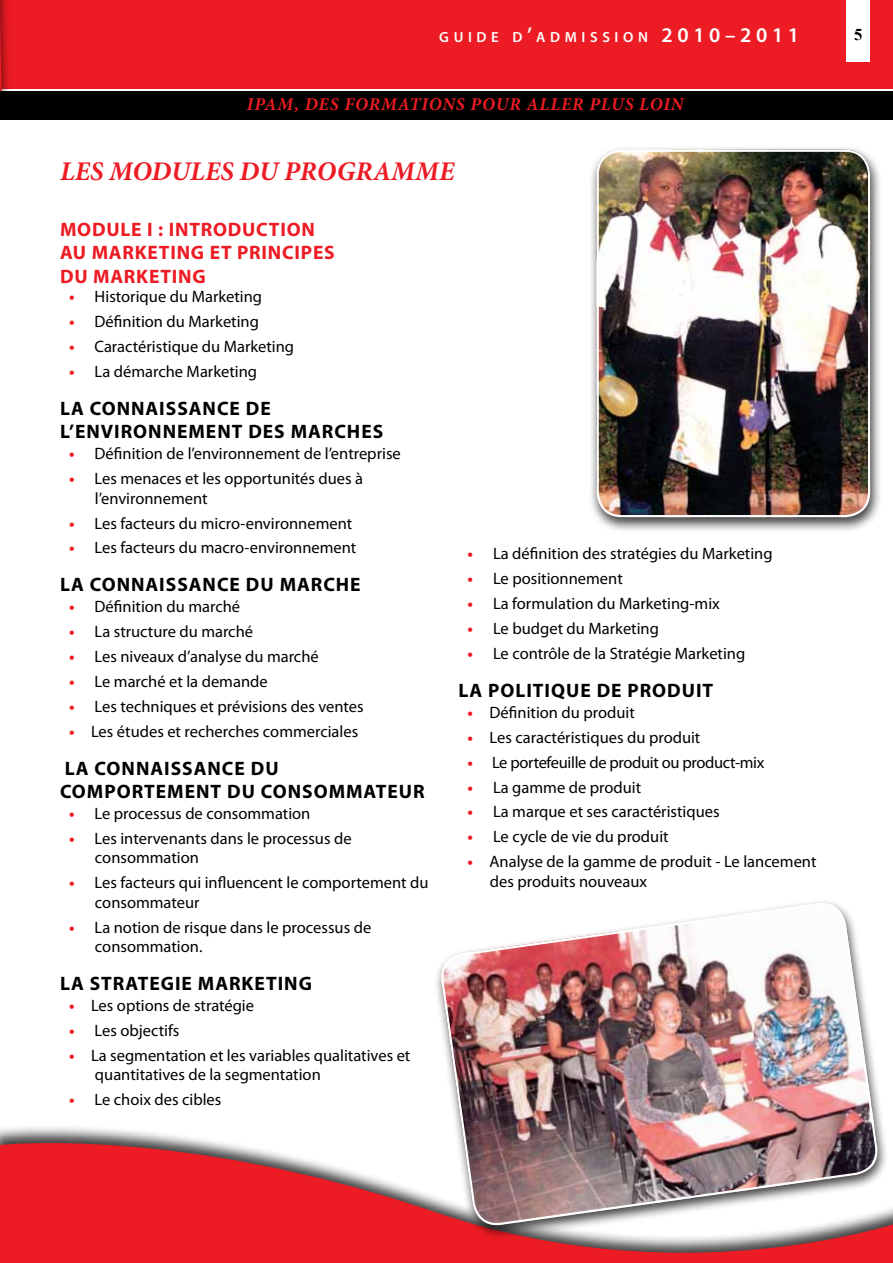
<style>
.page{position:relative;width:893px;height:1263px;background:#fff}
.page>*{position:absolute;margin:0;border:0;box-sizing:border-box;transform-origin:0 0}
.t1{font:italic 700 27px "Minion Pro";color:#ed1b23}
.t2{font:700 19.5px "Myriad Pro";letter-spacing:.05em;color:#000}
.t3{font:700 19.5px "Myriad Pro";letter-spacing:.04em;color:#ed1b23}
.t4{font:italic 700 18px "Minion Pro";letter-spacing:.05em;color:#ed1b23}
.t5{font:16.5px/19.5px "Myriad Pro";color:#000}
.t6{font:16.5px "Myriad Pro";letter-spacing:-.02em;color:#000}
.t7{font:700 16.5px "Times New Roman";color:#000}
.t8{font:600 14.7px "Myriad Pro";letter-spacing:.315em;color:#fff}
.s1{font-size:21px}
.s2{font-weight:700;color:#ed1b23}
</style>
<div class="page">
<div style="left:0;top:0;width:893px;height:88px;background:#ed1b23"></div>
<div style="left:846px;top:0;width:24px;height:62px;background:#fff"></div>
<div style="left:1px;top:92px;width:892px;height:28px;background:#000"></div>
<div style="left:0;top:0;width:11px;height:168px;background:#000;opacity:.75"></div>
<svg style="left:0;top:0;width:2px;height:163px"></svg>
<svg style="left:0;top:1127px;width:893px;height:136px;fill:#ed1b23"></svg>
<div style="left:588px;top:145px;width:294px;height:387px;background:#000;opacity:.75"></div>
<img style="left:597px;top:150px;width:273px;height:367px">
<div style="left:597px;top:150px;width:273px;height:367px;border:2px solid #fff;border-radius:24px"></div>
<div style="left:433px;top:898px;width:456px;height:342px;background:#000;opacity:.75"></div>
<img style="left:439px;top:901px;width:440px;height:326px">
<p class="t8" style="left:439px;top:28px;width:361px">GUIDE D<span class="s1">’</span>ADMISSION <span class="s1">2010–2011</span></p>
<p class="t7" style="left:854px;top:23px;width:10px">5</p>
<p class="t4" style="left:247px;top:91px;width:438px">IPAM, DES FORMATIONS POUR ALLER PLUS LOIN</p>
<h1 class="t1" style="left:60px;top:152px;width:396px">LES MODULES DU PROGRAMME</h1>
<p class="t3" style="left:60px;top:217px;width:32px">MODU</p>
<p class="t3" style="left:120px;top:217px;width:62px">LE I : INTRODU</p>
<p class="t3" style="left:256px;top:217px;width:25px">CTION</p>
<p class="t3" style="left:60px;top:240px;width:62px">AU MARKETING</p>
<p class="t3" style="left:210px;top:240px;width:115px">ET PRINCIPES</p>
<p class="t3" style="left:60px;top:264px;width:64px">DU MARKETING</p>
<p class="t5" style="left:69px;top:287px;width:195px"><span class="s2">•</span> Historique du Marketing</p>
<p class="t5" style="left:69px;top:312px;width:191px"><span class="s2">•</span> Définition du Marketing</p>
<p class="t5" style="left:69px;top:337px;width:227px"><span class="s2">•</span> Caractéristique du Marketing</p>
<p class="t5" style="left:69px;top:361px;width:190px"><span class="s2">•</span> La démarche Marketing</p>
<p class="t2" style="left:60px;top:396px;width:56px">LA CONNAISSAN</p>
<p class="t2" style="left:217px;top:396px;width:42px">CE DE</p>
<p class="t2" style="left:60px;top:419px;width:68px">L’ENVIRONNE</p>
<p class="t2" style="left:188px;top:419px;width:31px">MENT</p>
<p class="t2" style="left:248px;top:419px;width:13px">DES</p>
<p class="t2" style="left:291px;top:419px;width:82px">MARCHES</p>
<p class="t5" style="left:69px;top:444px;width:333px"><span class="s2">•</span> Définition de l’environnement de l’entreprise</p>
<p class="t5" style="left:95px;top:469px;width:270px;text-indent:-26px"><span class="s2">•</span> Les menaces et les opportunités dues à l’environnement</p>
<p class="t5" style="left:69px;top:513px;width:285px"><span class="s2">•</span> Les facteurs du micro-environnement</p>
<p class="t5" style="left:69px;top:538px;width:289px"><span class="s2">•</span> Les facteurs du macro-environnement</p>
<p class="t2" style="left:60px;top:572px;width:56px">LA CONNAISSAN</p>
<p class="t2" style="left:217px;top:572px;width:143px">CE DU MARCHE</p>
<p class="t5" style="left:69px;top:597px;width:173px"><span class="s2">•</span> Définition du marché</p>
<p class="t5" style="left:69px;top:622px;width:186px"><span class="s2">•</span> La structure du marché</p>
<p class="t5" style="left:69px;top:646px;width:251px"><span class="s2">•</span> Les niveaux d’analyse du marché</p>
<p class="t5" style="left:69px;top:671px;width:200px"><span class="s2">•</span> Le marché et la demande</p>
<p class="t5" style="left:69px;top:696px;width:296px"><span class="s2">•</span> Les techniques et prévisions des ventes</p>
<p class="t5" style="left:69px;top:721px;width:291px"><span class="s2">•</span> Les études et recherches commerciales</p>
<p class="t2" style="left:65px;top:755px;width:56px">LA CONNAISSAN</p>
<p class="t2" style="left:222px;top:755px;width:43px">CE DU</p>
<p class="t2" style="left:60px;top:779px;width:70px">COMPORTE</p>
<p class="t2" style="left:167px;top:779px;width:31px">MENT</p>
<p class="t2" style="left:227px;top:779px;width:61px">DU CONSO</p>
<p class="t2" style="left:329px;top:779px;width:48px">MMATEUR</p>
<p class="t5" style="left:69px;top:803px;width:243px"><span class="s2">•</span> Le processus de consommation</p>
<p class="t5" style="left:95px;top:828px;width:258px;text-indent:-26px"><span class="s2">•</span> Les intervenants dans le processus de consommation</p>
<p class="t5" style="left:95px;top:873px;width:335px;text-indent:-26px"><span class="s2">•</span> Les facteurs qui influencent le comportement du consommateur</p>
<p class="t5" style="left:95px;top:917px;width:278px;text-indent:-26px"><span class="s2">•</span> La notion de risque dans le processus de consommation.</p>
<p class="t2" style="left:60px;top:971px;width:42px">LA STRATEGIE</p>
<p class="t2" style="left:198px;top:971px;width:31px">MARKETING</p>
<p class="t5" style="left:69px;top:995px;width:187px"><span class="s2">•</span> Les options de stratégie</p>
<p class="t5" style="left:69px;top:1020px;width:112px"><span class="s2">•</span> Les objectifs</p>
<p class="t5" style="left:95px;top:1045px;width:317px;text-indent:-26px"><span class="s2">•</span> La segmentation et les variables qualitatives et quantitatives de la segmentation</p>
<p class="t5" style="left:69px;top:1090px;width:154px"><span class="s2">•</span> Le choix des cibles</p>
<p class="t5" style="left:467px;top:544px;width:307px"><span class="s2">•</span> La définition des stratégies du Marketing</p>
<p class="t5" style="left:467px;top:569px;width:157px"><span class="s2">•</span> Le positionnement</p>
<p class="t5" style="left:467px;top:594px;width:254px"><span class="s2">•</span> La formulation du Marketing-mix</p>
<p class="t5" style="left:467px;top:618px;width:193px"><span class="s2">•</span> Le budget du Marketing</p>
<p class="t5" style="left:467px;top:643px;width:279px"><span class="s2">•</span> Le contrôle de la Stratégie Marketing</p>
<p class="t2" style="left:458px;top:677px;width:195px">LA POLITIQUE DE PRODUIT</p>
<p class="t5" style="left:467px;top:702px;width:169px"><span class="s2">•</span> Définition du produit</p>
<p class="t5" style="left:467px;top:727px;width:234px"><span class="s2">•</span> Les caractéristiques du produit</p>
<p class="t6" style="left:467px;top:752px;width:298px"><span class="s2">•</span> Le portefeuille de produit ou product-mix</p>
<p class="t5" style="left:467px;top:777px;width:175px"><span class="s2">•</span> La gamme de produit</p>
<p class="t5" style="left:467px;top:802px;width:254px"><span class="s2">•</span> La marque et ses caractéristiques</p>
<p class="t5" style="left:467px;top:827px;width:203px"><span class="s2">•</span> Le cycle de vie du produit</p>
<p class="t5" style="left:490px;top:852px;width:328px;text-indent:-22px"><span class="s2">•</span> Analyse de la gamme de produit - Le lancement des produits nouveaux</p>
</div>
